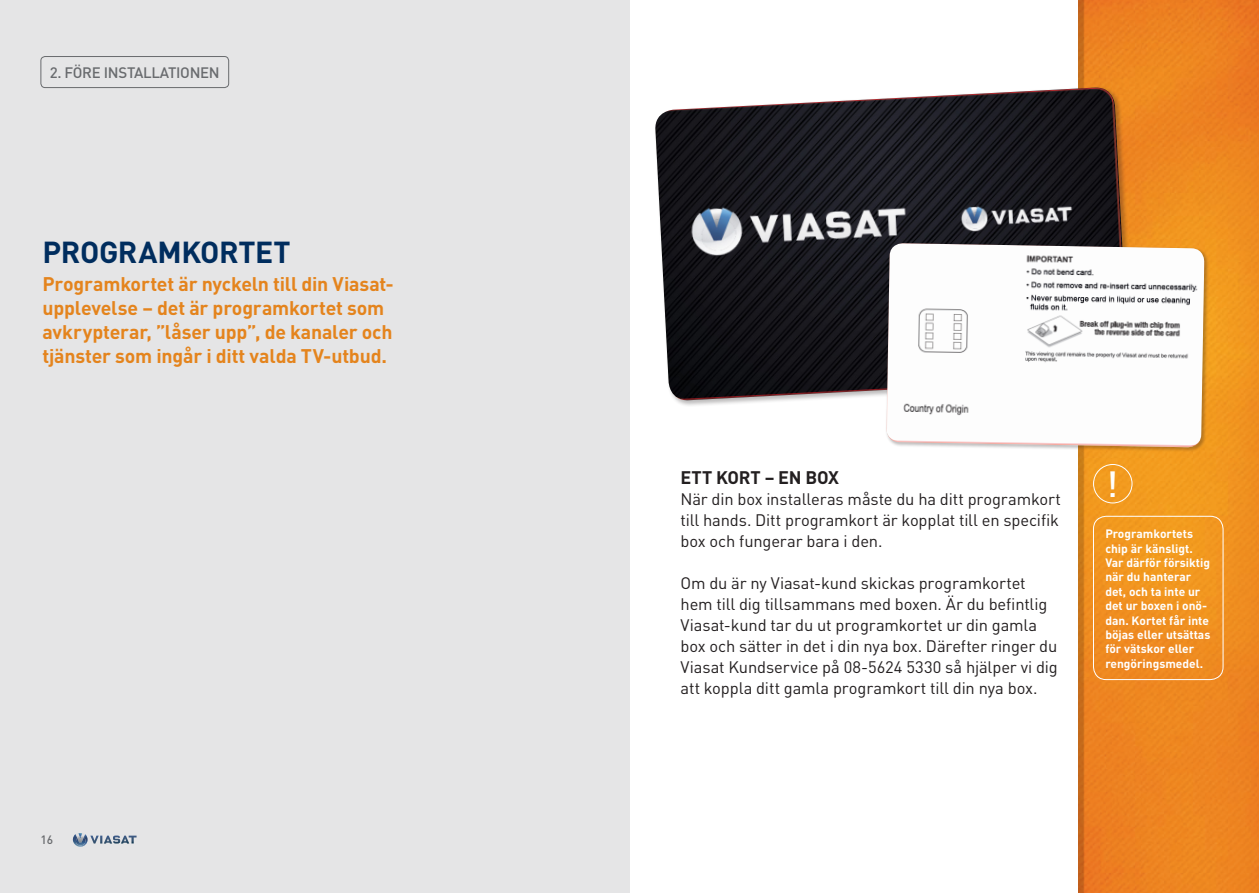
<style>
.page{position:relative;width:1259px;height:893px;background:#fff}
.page>*{position:absolute;margin:0;border:0;box-sizing:border-box;transform-origin:0 0}
.t1{font:500 36px "DIN";color:#fff}
.Rubrik_nivå_1{font:700 30px "DIN";letter-spacing:-.015em;color:#002d5e}
.Ingress{font:700 19.5px/24px "DIN";letter-spacing:-.01em;color:#e4841d}
.Rubrik_nivå_2{font:700 18px "DIN";letter-spacing:-.015em;color:#231f20}
.Brödtext{font:16.5px/21px "DIN";letter-spacing:-.01em;color:#231f20}
.t2{font:500 15px "DIN";letter-spacing:-.02em;color:#76787b}
.t3{font:700 12px/14.4px "DIN";color:#fff}
.t4{font:500 12px "DIN";color:#76787b}
</style>
<div class="page">
<div style="left:0;top:0;width:629px;height:893px;background:#e5e5e6"></div>
<div style="left:1076px;top:0;width:183px;height:893px;background:#231f20;opacity:.2"></div>
<div style="left:1093px;top:516px;width:130px;height:164px;border:1px solid #fff;border-radius:13px"></div>
<div style="left:1093px;top:464px;width:39px;height:39px;border:1px solid #fff;border-radius:50%"></div>
<div style="left:654px;top:86px;width:481px;height:321px;background:#231f20;opacity:.3"></div>
<img style="left:654px;top:88px;width:475px;height:313px">
<div style="left:885px;top:242px;width:324px;height:210px;background:#231f20;opacity:.3"></div>
<img style="left:886px;top:243px;width:318px;height:204px">
<p class="t2" style="left:50px;top:63px;width:171px">2. FÖRE INSTALLATIONEN</p>
<p class="Rubrik_nivå_1" style="left:43px;top:233px;width:250px">PROGRAMKORTET</p>
<p class="Ingress" style="left:43px;top:271px;width:353px">Programkortet är nyckeln till din Viasat&shy;upplevelse – det är programkortet som avkrypterar, ”låser upp”, de kanaler och tjänster som ingår i ditt valda TV-utbud.</p>
<p class="t4" style="left:40px;top:832px;width:14px">16</p>
<p class="Rubrik_nivå_2" style="left:680px;top:466px;width:160px">ETT KORT – EN BOX</p>
<p class="Brödtext" style="left:680px;top:489px;width:382px">När din box installeras måste du ha ditt programkort till hands. Ditt programkort är kopplat till en specifik box och fungerar bara i den.</p>
<p class="Brödtext" style="left:680px;top:573px;width:379px">Om du är ny Viasat-kund skickas programkortet hem till dig tillsammans med boxen. Är du befintlig Viasat-kund tar du ut programkortet ur din gamla box och sätter in det i din nya box. Därefter ringer du Viasat Kundservice på 08-5624 5330 så hjälper vi dig att koppla ditt gamla programkort till din nya box.</p>
<p class="t1" style="left:1106px;top:461px;width:13px">!</p>
<p class="t3" style="left:1105px;top:526px;width:106px">Programkortets chip är känsligt.<br>Var därför försiktig när du hanterar det, och ta inte ur det ur boxen i onö&shy;dan. Kortet får inte böjas eller utsättas för vätskor eller rengöringsmedel.</p>
</div>
